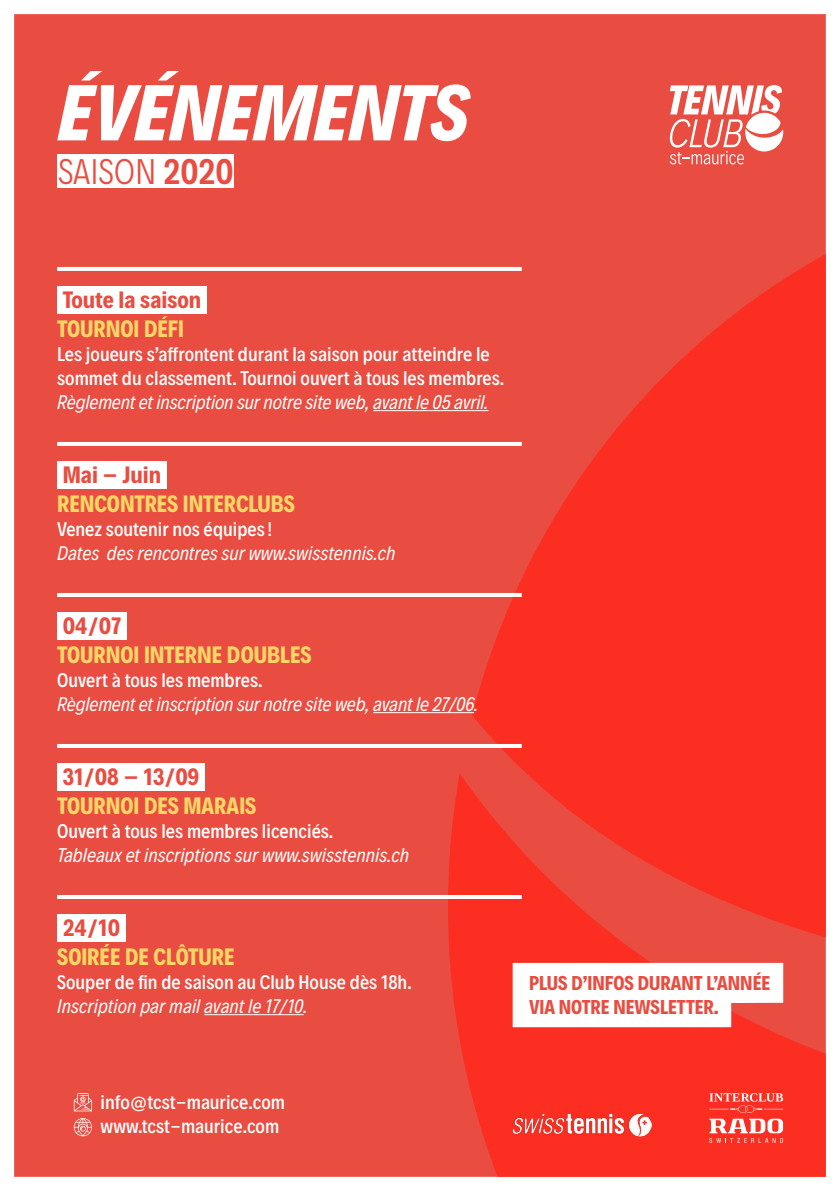
<style>
.page{position:relative;width:840px;height:1191px;background:#fff}
.page>*{position:absolute;margin:0;border:0;box-sizing:border-box;transform-origin:0 0}
.t1{font:italic 800 80px "Decalotype";color:#fff}
.t2{font:300 36px "Decalotype";color:#e94d41}
.t3{font:700 24px "Decalotype";color:#fbd766}
.t4{font:700 24px "Decalotype";color:#e94d41}
.t5{font:700 20.2px/24.4px "Decalotype";color:#e94d41}
.t6{font:500 20px/24px "Decalotype";color:#fff}
.t7{font:italic 20px "Decalotype";letter-spacing:-.01em;color:#fff}
.s1{font-weight:600}
</style>
<div class="page">
<div style="left:7px;top:7px;width:825px;height:1176px;background:#e94d41"></div>
<div style="left:0;top:0;width:839px;height:1191px;border:14px solid #fff"></div>
<div style="left:57px;top:154px;width:176px;height:34px;background:#fff"></div>
<svg style="left:472px;top:152px;width:367px;height:621px;fill:#fc2e21"></svg>
<svg style="left:446px;top:773px;width:393px;height:418px;fill:#fc2e21"></svg>
<svg style="left:510px;top:961px;width:274px;height:68px"></svg>
<img style="left:512px;top:1113px;width:138px;height:23px">
<svg style="left:709px;top:1118px;width:73px;height:25px"></svg>
<svg style="left:709px;top:1093px;width:73px;height:19px"></svg>
<svg style="left:669px;top:85px;width:114px;height:79px"></svg>
<svg style="left:74px;top:1093px;width:18px;height:18px"></svg>
<svg style="left:74px;top:1118px;width:18px;height:18px"></svg>
<div style="left:57px;top:285px;width:150px;height:28px;background:#fff"></div>
<hr style="left:57px;top:267px;width:464px;height:4px;background:#fff">
<hr style="left:373px;top:410px;width:115px;height:1px;background:#fff">
<div style="left:57px;top:460px;width:110px;height:28px;background:#fff"></div>
<hr style="left:57px;top:442px;width:464px;height:4px;background:#fff">
<div style="left:57px;top:611px;width:70px;height:28px;background:#fff"></div>
<hr style="left:57px;top:593px;width:464px;height:4px;background:#fff">
<hr style="left:373px;top:712px;width:101px;height:1px;background:#fff">
<div style="left:57px;top:762px;width:148px;height:28px;background:#fff"></div>
<hr style="left:57px;top:744px;width:464px;height:4px;background:#fff">
<div style="left:57px;top:913px;width:69px;height:28px;background:#fff"></div>
<hr style="left:57px;top:895px;width:464px;height:4px;background:#fff">
<hr style="left:204px;top:1014px;width:99px;height:1px;background:#fff">
<h1 class="t1" style="left:58px;top:57px;width:411px">ÉVÉNEMENTS</h1>
<h2 class="t2" style="left:58px;top:146px;width:177px">SAISON <span class="s1">2020</span></h2>
<p class="t4" style="left:63px;top:283px;width:140px">Toute la saison</p>
<p class="t3" style="left:57px;top:311px;width:128px">TOURNOI DÉFI</p>
<p class="t6" style="left:57px;top:340px;width:448px">Les joueurs s’affrontent durant la saison pour atteindre le sommet du classement. Tournoi ouvert à tous les membres.</p>
<p class="t7" style="left:57px;top:388px;width:432px">Règlement et inscription sur notre site web, avant le 05 avril.</p>
<p class="t4" style="left:63px;top:458px;width:100px">Mai – Juin</p>
<p class="t3" style="left:57px;top:486px;width:239px">RENCONTRES INTERCLUBS</p>
<p class="t6" style="left:57px;top:515px;width:216px">Venez soutenir nos équipes !</p>
<p class="t7" style="left:57px;top:539px;width:340px">Dates des rencontres sur www.swisstennis.ch</p>
<p class="t4" style="left:63px;top:609px;width:60px">04/07</p>
<p class="t3" style="left:57px;top:637px;width:256px">TOURNOI INTERNE DOUBLES</p>
<p class="t6" style="left:57px;top:666px;width:207px">Ouvert à tous les membres.</p>
<p class="t7" style="left:57px;top:689px;width:422px">Règlement et inscription sur notre site web, avant le 27/06.</p>
<p class="t4" style="left:63px;top:759px;width:138px">31/08 – 13/09</p>
<p class="t3" style="left:57px;top:788px;width:200px">TOURNOI DES MARAIS</p>
<p class="t6" style="left:57px;top:817px;width:277px">Ouvert à tous les membres licenciés.</p>
<p class="t7" style="left:57px;top:840px;width:353px">Tableaux et inscriptions sur www.swisstennis.ch</p>
<p class="t4" style="left:63px;top:910px;width:59px">24/10</p>
<p class="t3" style="left:57px;top:939px;width:179px">SOIRÉE DE CLÔTURE</p>
<p class="t6" style="left:57px;top:968px;width:356px">Souper de fin de saison au Club House dès 18h.</p>
<p class="t7" style="left:57px;top:991px;width:252px">Inscription par mail avant le 17/10.</p>
<p class="t5" style="left:529px;top:969px;width:242px">PLUS D’INFOS DURANT L’ANNÉE<br>VIA NOTRE NEWSLETTER.</p>
<p class="t6" style="left:101px;top:1088px;width:186px">info@tcst-maurice.com www.tcst-maurice.com</p>
</div>
